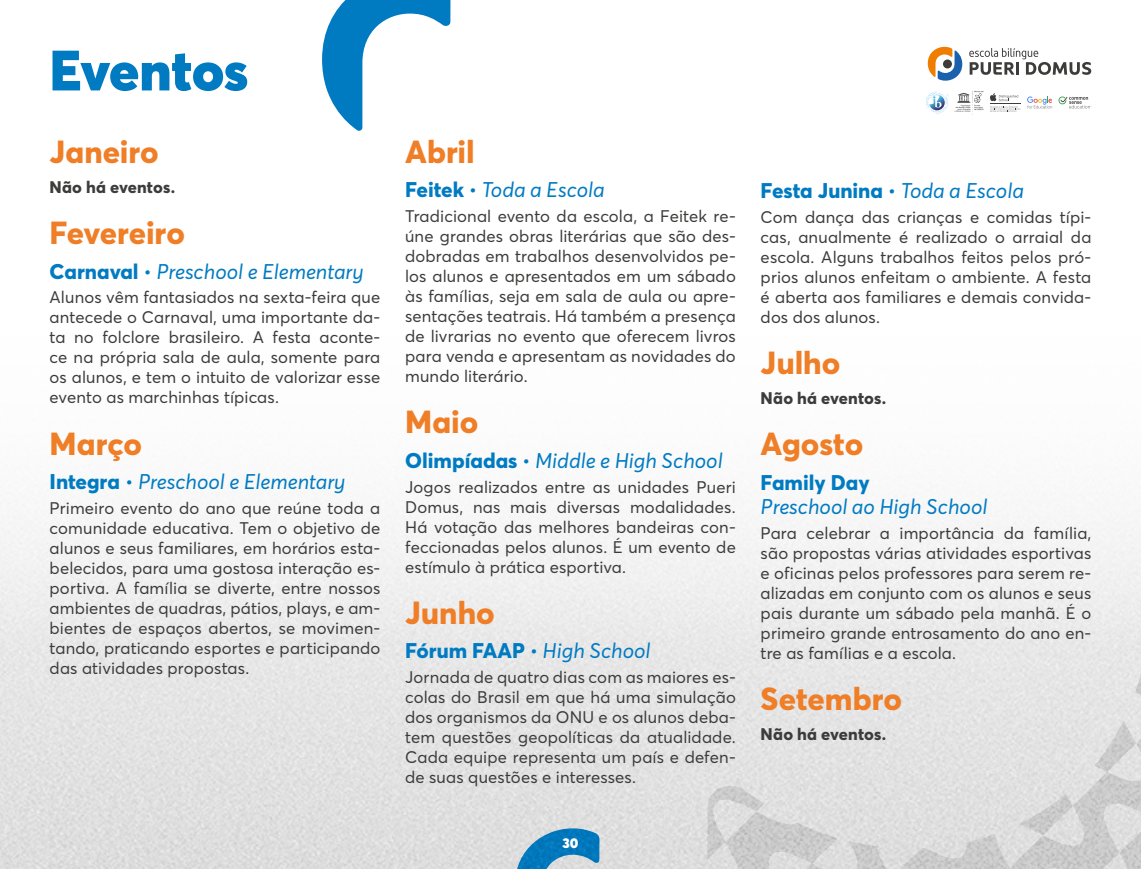
<style>
.page{position:relative;width:1141px;height:869px;background:#fff}
.page>*{position:absolute;margin:0;border:0;box-sizing:border-box;transform-origin:0 0}
.t1{font:900 56px "Averta PE";letter-spacing:-.01em;color:#007bc2}
.t2{font:800 31.5px "Averta PE";color:#ef7e26}
.t3{font:italic 21px "Averta PE";color:#007bc2}
.t4{font:800 21px "Averta PE";color:#007bc2}
.t5{font:16.62px/19.9px "Averta PE";letter-spacing:.01em;color:#3c3c3b;text-align:justify}
.t6{font:800 16.62px "Averta PE";letter-spacing:.01em;color:#3c3c3b}
.t7{font:900 14px "Averta PE";color:#fff}
.s1{font-weight:800;font-style:normal}
</style>
<div class="page">
<svg style="left:322px;top:0;width:129px;height:131px"></svg>
<img style="left:0;top:495px;width:1141px;height:373px">
<svg style="left:969px;top:48px;width:122px;height:27px"></svg>
<svg style="left:928px;top:47px;width:34px;height:34px"></svg>
<svg style="left:1027px;top:96px;width:25px;height:12px"></svg>
<svg style="left:926px;top:92px;width:22px;height:21px"></svg>
<svg style="left:1058px;top:96px;width:33px;height:12px"></svg>
<svg style="left:955px;top:91px;width:29px;height:23px"></svg>
<svg style="left:990px;top:93px;width:31px;height:19px"></svg>
<h1 class="t1" style="left:50px;top:31px;width:200px">Eventos</h1>
<h2 class="t2" style="left:50px;top:129px;width:111px">Janeiro</h2>
<p class="t6" style="left:50px;top:175px;width:127px">Não há eventos.</p>
<h2 class="t2" style="left:50px;top:210px;width:137px">Fevereiro</h2>
<p class="t3" style="left:50px;top:256px;width:316px"><span class="s1">Carnaval</span> • Preschool e Elementary</p>
<p class="t5" style="left:50px;top:287px;width:332px">Alunos vêm fantasiados na sexta-feira que antecede o Carnaval, uma importante da&shy;ta no folclore brasileiro. A festa aconte&shy;ce na própria sala de aula, somente para os alunos, e tem o intuito de valorizar esse evento as marchinhas típicas.</p>
<h2 class="t2" style="left:50px;top:421px;width:94px">Março</h2>
<p class="t3" style="left:50px;top:467px;width:297px"><span class="s1">Integra</span> • Preschool e Elementary</p>
<p class="t5" style="left:50px;top:497px;width:332px">Primeiro evento do ano que reúne toda a comunidade educativa. Tem o objetivo de alunos e seus familiares, em horários esta&shy;belecidos, para uma gostosa interação es&shy;portiva. A família se diverte, entre nossos ambientes de quadras, pátios, plays, e am&shy;bientes de espaços abertos, se movimen&shy;tando, praticando esportes e participando das atividades propostas.</p>
<h2 class="t2" style="left:405px;top:129px;width:71px">Abril</h2>
<p class="t3" style="left:405px;top:175px;width:201px"><span class="s1">Feitek</span> • Toda a Escola</p>
<p class="t5" style="left:405px;top:205px;width:332px">Tradicional evento da escola, a Feitek re&shy;úne grandes obras literárias que são des&shy;dobradas em trabalhos desenvolvidos pe&shy;los alunos e apresentados em um sábado às famílias, seja em sala de aula ou apre&shy;sentações teatrais. Há também a presença de livrarias no evento que oferecem livros para venda e apresentam as novidades do mundo literário.</p>
<h2 class="t2" style="left:405px;top:399px;width:75px">Maio</h2>
<p class="t3" style="left:405px;top:446px;width:319px"><span class="s1">Olimpíadas</span> • Middle e High School</p>
<p class="t5" style="left:405px;top:476px;width:332px">Jogos realizados entre as unidades Pueri Domus, nas mais diversas modalidades.<br>Há votação das melhores bandeiras con&shy;feccionadas pelos alunos. É um evento de estímulo à prática esportiva.</p>
<h2 class="t2" style="left:405px;top:590px;width:91px">Junho</h2>
<p class="t3" style="left:405px;top:636px;width:247px"><span class="s1">Fórum FAAP</span> • High School</p>
<p class="t5" style="left:405px;top:666px;width:332px">Jornada de quatro dias com as maiores es&shy;colas do Brasil em que há uma simulação dos organismos da ONU e os alunos deba&shy;tem questões geopolíticas da atualidade.<br>Cada equipe representa um país e defen&shy;de suas questões e interesses.</p>
<p class="t7" style="left:562px;top:832px;width:18px">30</p>
<p class="t3" style="left:761px;top:176px;width:265px"><span class="s1">Festa Junina</span> • Toda a Escola</p>
<p class="t5" style="left:761px;top:206px;width:332px">Com dança das crianças e comidas típi&shy;cas, anualmente é realizado o arraial da escola. Alguns trabalhos feitos pelos pró&shy;prios alunos enfeitam o ambiente. A festa é aberta aos familiares e demais convida&shy;dos dos alunos.</p>
<h2 class="t2" style="left:761px;top:340px;width:81px">Julho</h2>
<p class="t6" style="left:761px;top:386px;width:127px">Não há eventos.</p>
<h2 class="t2" style="left:761px;top:421px;width:104px">Agosto</h2>
<p class="t4" style="left:761px;top:467px;width:111px">Family Day</p>
<p class="t3" style="left:761px;top:492px;width:228px">Preschool ao High School</p>
<p class="t5" style="left:761px;top:522px;width:332px">Para celebrar a importância da família, são propostas várias atividades esportivas e oficinas pelos professores para serem re&shy;alizadas em conjunto com os alunos e seus pais durante um sábado pela manhã. É o primeiro grande entrosamento do ano en&shy;tre as famílias e a escola.</p>
<h2 class="t2" style="left:761px;top:676px;width:143px">Setembro</h2>
<p class="t6" style="left:761px;top:722px;width:127px">Não há eventos.</p>
</div>
